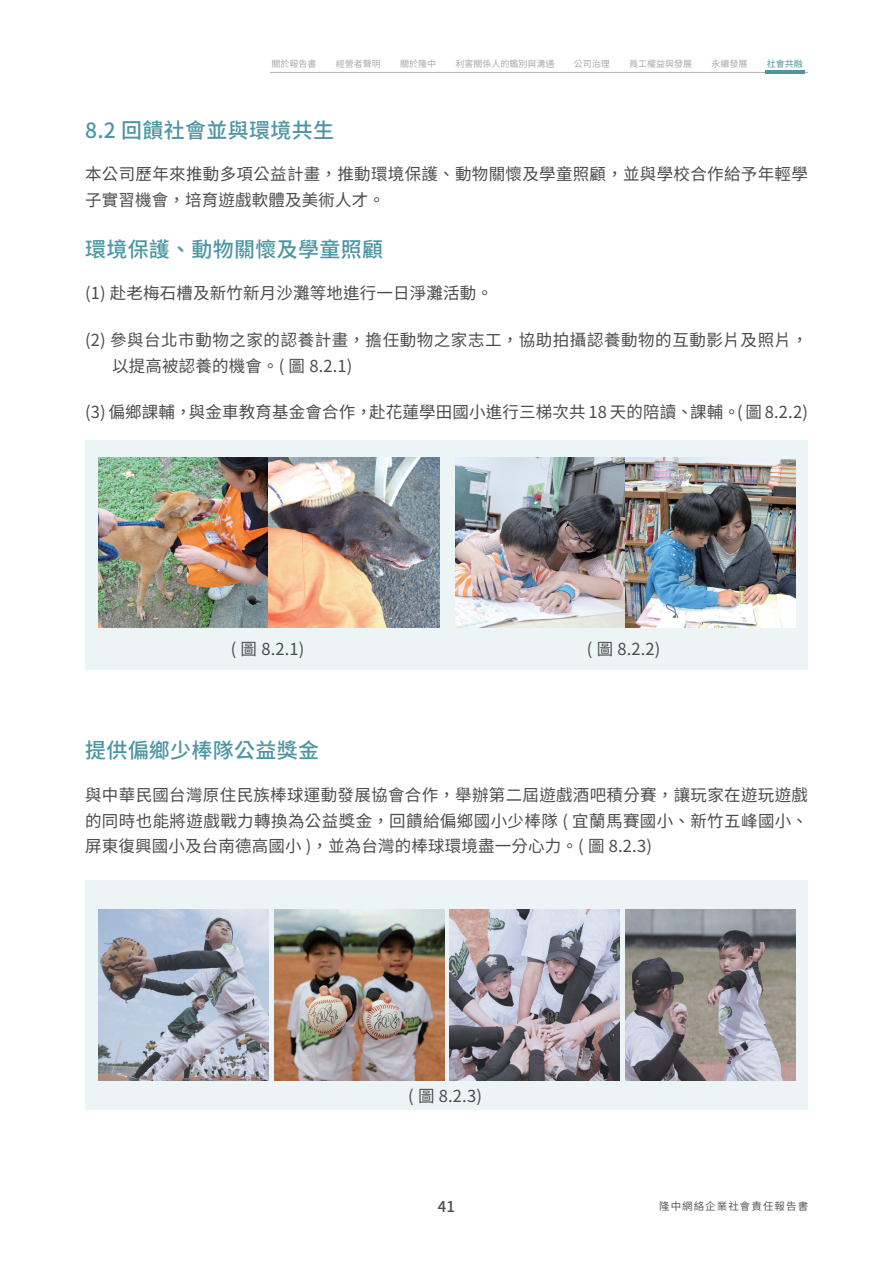
<style>
.page{position:relative;width:893px;height:1263px;background:#fff}
.page>*{position:absolute;margin:0;border:0;box-sizing:border-box;transform-origin:0 0}
.t1{font:500 21px "Noto Sans CJ Ktc";letter-spacing:.015em;color:#4d95a3}
.t2{font:16.5px/25.5px "Noto Sans CJ Ktc";letter-spacing:.01em;color:#4b4c4d}
.t3{font:16.5px/25.5px "Noto Sans CJ Ktc";letter-spacing:.035em;color:#4b4c4d}
.t4{font:500 15px "Noto Sans CJ Ktc";color:#4b4c4d}
.t5{font:600 10.5px "Noto Sans CJ Ktc";letter-spacing:.1em;color:#4b4c4d}
.t6{font:9px "Noto Sans CJ Ktc";color:#a8a9ad}
.t7{font:9px "Noto Sans CJ Ktc";color:#4d95a3}
</style>
<div class="page">
<hr style="left:270px;top:72px;width:538px;height:1px;background:#b2b3b7">
<hr style="left:765px;top:70px;width:39px;height:4px;background:#4d95a3">
<div style="left:85px;top:440px;width:723px;height:230px;background:#edf4f5"></div>
<div style="left:85px;top:880px;width:723px;height:230px;background:#edf4f5"></div>
<img style="left:99px;top:458px;width:340px;height:170px">
<img style="left:455px;top:458px;width:340px;height:170px">
<img style="left:274px;top:910px;width:170px;height:170px">
<img style="left:99px;top:910px;width:170px;height:170px">
<img style="left:625px;top:910px;width:170px;height:170px">
<img style="left:450px;top:910px;width:170px;height:170px">
<p class="t6" style="left:271px;top:59px;width:46px">關於報告書</p>
<p class="t6" style="left:336px;top:59px;width:46px">經營者聲明</p>
<p class="t6" style="left:400px;top:59px;width:37px">關於隆中</p>
<p class="t6" style="left:456px;top:59px;width:100px">利害關係人的鑑別與溝通</p>
<p class="t6" style="left:574px;top:59px;width:37px">公司治理</p>
<p class="t6" style="left:629px;top:59px;width:64px">員工權益與發展</p>
<p class="t6" style="left:711px;top:59px;width:37px">永續發展</p>
<p class="t7" style="left:767px;top:59px;width:37px">社會共融</p>
<p class="t1" style="left:85px;top:118px;width:251px">8.2 回饋社會並與環境共生</p>
<p class="t2" style="left:85px;top:162px;width:724px">本公司歷年來推動多項公益計畫，推動環境保護、動物關懷及學童照顧，並與學校合作給予年輕學子實習機會，培育遊戲軟體及美術人才。</p>
<p class="t1" style="left:85px;top:237px;width:300px">環境保護、動物關懷及學童照顧</p>
<p class="t2" style="left:85px;top:281px;width:410px">(1) 赴老梅石槽及新竹新月沙灘等地進行一日淨灘活動。</p>
<p class="t3" style="left:112px;top:328px;width:697px;text-indent:-27px">(2) 參與台北市動物之家的認養計畫，擔任動物之家志工，協助拍攝認養動物的互動影片及照片，以提高被認養的機會。( 圖 8.2.1)</p>
<p class="t2" style="left:85px;top:400px;width:724px">(3) 偏鄉課輔，與金車教育基金會合作，赴花蓮學田國小進行三梯次共 18 天的陪讀、課輔。( 圖 8.2.2)</p>
<p class="t2" style="left:231px;top:637px;width:75px">( 圖 8.2.1)</p>
<p class="t2" style="left:587px;top:637px;width:75px">( 圖 8.2.2)</p>
<p class="t1" style="left:85px;top:739px;width:236px">提供偏鄉少棒隊公益獎金</p>
<p class="t2" style="left:85px;top:783px;width:725px;text-align:justify">與中華民國台灣原住民族棒球運動發展協會合作，舉辦第二屆遊戲酒吧積分賽，讓玩家在遊玩遊戲的同時也能將遊戲戰力轉換為公益獎金，回饋給偏鄉國小少棒隊 ( 宜蘭馬賽國小、新竹五峰國小、屏東復興國小及台南德高國小 )，並為台灣的棒球環境盡一分心力。( 圖 8.2.3)</p>
<p class="t2" style="left:408px;top:1083px;width:75px">( 圖 8.2.3)</p>
<p class="t4" style="left:438px;top:1198px;width:19px">41</p>
<p class="t5" style="left:659px;top:1200px;width:151px">隆中網絡企業社會責任報告書</p>
</div>
